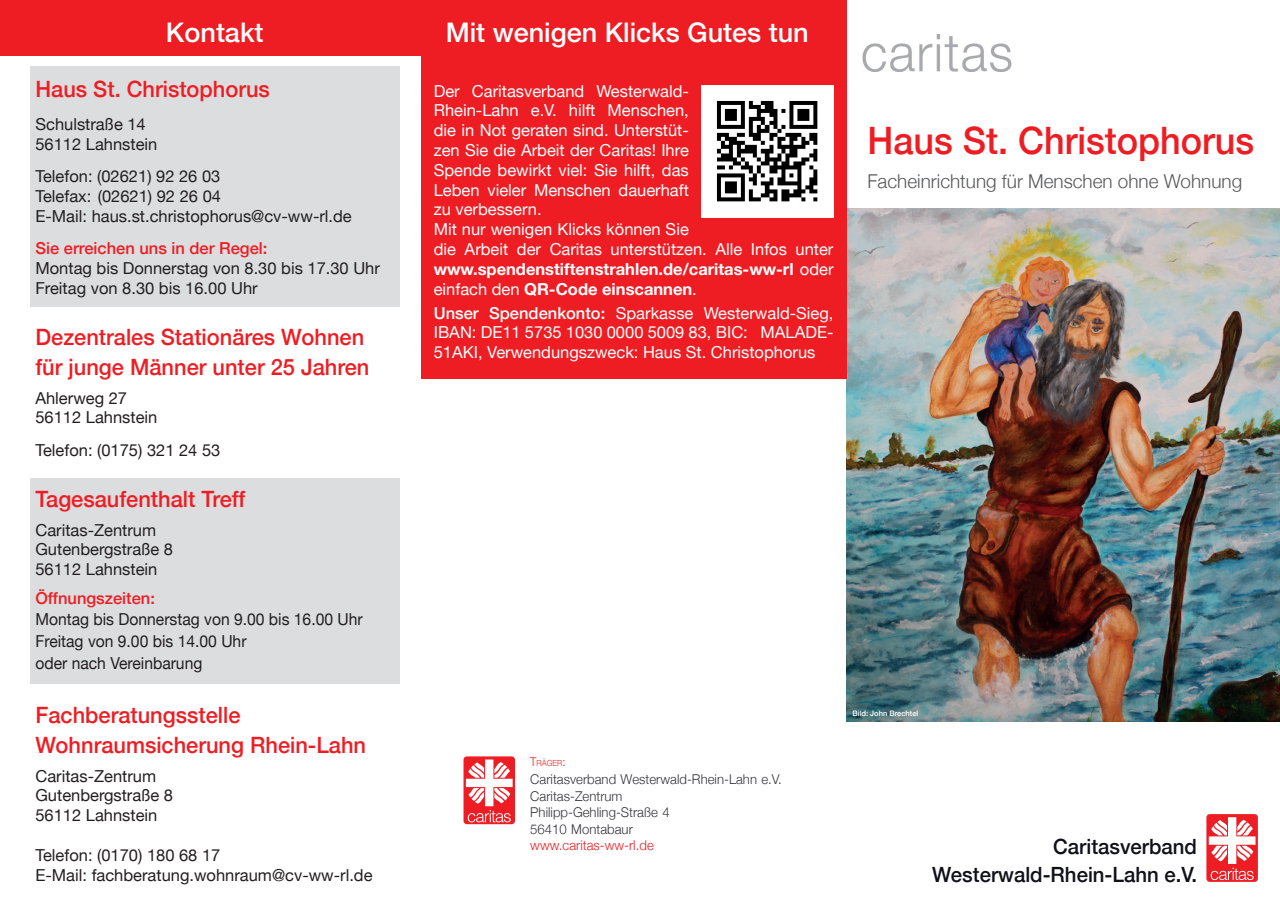
<style>
.page{position:relative;width:1280px;height:910px;background:#fff}
.page>*{position:absolute;margin:0;border:0;box-sizing:border-box;transform-origin:0 0}
.t1{font:500 37.8px "Helvetica Neue";color:#ee1d23;scale:.95 1}
.t2{font:500 27px "Helvetica Neue";color:#fff}
.t3{font:500 22.5px/30px "Helvetica Neue";color:#ee1d23}
.t4{font:500 21px/28.2px "Helvetica Neue";color:#101118;text-align:right}
.t5{font:300 19.05px "Helvetica Neue";color:#57585a}
.t6{font:16.5px/19.8px "Helvetica Neue";color:#fff}
.t7{font:16.5px/19.8px "Helvetica Neue";color:#231f20}
.t8{font:16.5px/21.9px "Helvetica Neue";color:#231f20;scale:.95 1}
.t9{font:500 16.5px "Helvetica Neue";color:#ee1d23}
.t10{font:300 13.5px/16.5px "Helvetica Neue";letter-spacing:.005em;color:#35353a}
.t11{font:300 13.5px "Helvetica Neue";letter-spacing:.005em;color:#ee1d23}
.t12{font:300 8.4px "Helvetica Neue";letter-spacing:.005em;color:#ee1d23;scale:.93 1}
.t13{font:500 7.5px "Helvetica Neue";color:#fff}
.s1{font-weight:700}
.s2{font-weight:500}
.s3{font-size:12px}
</style>
<div class="page">
<div style="left:30px;top:478px;width:370px;height:206px;background:#dcdddf"></div>
<div style="left:30px;top:66px;width:370px;height:241px;background:#dcdddf"></div>
<img style="left:846px;top:209px;width:434px;height:512px">
<img style="left:862px;top:34px;width:150px;height:38px">
<div style="left:1206px;top:814px;width:52px;height:68px;background:#ee1d23;border-radius:3px"></div>
<svg style="left:1209px;top:817px;width:46px;height:63px"></svg>
<div style="left:463px;top:756px;width:52px;height:68px;background:#ee1d23;border-radius:3px"></div>
<svg style="left:466px;top:759px;width:47px;height:63px"></svg>
<div style="left:0;top:0;width:421px;height:56px;background:#ee1d23"></div>
<div style="left:421px;top:0;width:425px;height:378px;background:#ee1d23"></div>
<img style="left:702px;top:85px;width:131px;height:132px">
<h2 class="t2" style="left:166px;top:11px;width:99px">Kontakt</h2>
<h2 class="t2" style="left:446px;top:11px;width:365px">Mit wenigen Klicks Gutes tun</h2>
<h3 class="t3" style="left:35px;top:73px;width:236px">Haus St. Christophorus</h3>
<p class="t7" style="left:35px;top:115px;width:123px">Schulstraße 14<br>56112 Lahnstein</p>
<p class="t7" style="left:35px;top:168px;width:318px">Telefon: (02621) 92 26 03<br>Telefax: (02621) 92 26 04<br>E-Mail: haus.st.christophorus@cv-ww-rl.de</p>
<p class="t9" style="left:35px;top:235px;width:234px">Sie erreichen uns in der Regel:</p>
<p class="t7" style="left:35px;top:259px;width:346px">Montag bis Donnerstag von 8.30 bis 17.30 Uhr<br>Freitag von 8.30 bis 16.00 Uhr</p>
<h3 class="t3" style="left:35px;top:321px;width:335px">Dezentrales Stationäres Wohnen für junge Männer unter 25 Jahren</h3>
<p class="t7" style="left:35px;top:389px;width:123px">Ahlerweg 27<br>56112 Lahnstein</p>
<p class="t7" style="left:35px;top:441px;width:186px">Telefon: (0175) 321 24 53</p>
<h3 class="t3" style="left:35px;top:482px;width:211px">Tagesaufenthalt Treff</h3>
<p class="t7" style="left:35px;top:521px;width:139px">Caritas-Zentrum<br>Gutenbergstraße 8<br>56112 Lahnstein</p>
<p class="t9" style="left:35px;top:584px;width:121px">Öffnungszeiten:</p>
<p class="t8" style="left:35px;top:610px;width:346px">Montag bis Donnerstag von 9.00 bis 16.00 Uhr<br>Freitag von 9.00 bis 14.00 Uhr<br>oder nach Vereinbarung</p>
<h3 class="t3" style="left:35px;top:698px;width:332px">Fachberatungsstelle<br>Wohnraumsicherung Rhein-Lahn</h3>
<p class="t7" style="left:35px;top:767px;width:139px">Caritas-Zentrum<br>Gutenbergstraße 8<br>56112 Lahnstein</p>
<p class="t7" style="left:35px;top:846px;width:339px">Telefon: (0170) 180 68 17<br>E-Mail: fachberatung.wohnraum@cv-ww-rl.de</p>
<p class="t4" style="left:932px;top:831px;width:266px">Caritasverband<br>Westerwald-Rhein-Lahn e.V.</p>
<p class="t6" style="left:434px;top:82px;width:401px">Der Caritasverband Westerwald-<br>Rhein-Lahn e.V. hilft Menschen,<br>die in Not geraten sind. Unterstüt-<br>zen Sie die Arbeit der Caritas! Ihre<br>Spende bewirkt viel: Sie hilft, das<br>Leben vieler Menschen dauerhaft<br>zu verbessern.<br>Mit nur wenigen Klicks können Sie<br>die Arbeit der Caritas unterstützen. Alle Infos unter <span class="s1">www.spendenstiftenstrahlen.de/caritas-ww-rl</span> oder einfach den <span class="s1">QR-Code einscannen</span>.</p>
<p class="t6" style="left:434px;top:304px;width:401px;text-align:justify"><span class="s2">Unser Spendenkonto:</span> Sparkasse Westerwald-Sieg, IBAN: DE11 5735 1030 0000 5009 83, BIC: MALADE-51AKI, Verwendungszweck: Haus St. Christophorus</p>
<h1 class="t1" style="left:867px;top:110px;width:409px">Haus St. Christophorus</h1>
<p class="t5" style="left:867px;top:166px;width:376px">Facheinrichtung für Menschen ohne Wohnung</p>
<p class="t13" style="left:853px;top:707px;width:67px">Bild: John Brechtel</p>
<p class="t12" style="left:530px;top:756px;width:39px"><span class="s3">T</span>RÄGER<span class="s3">:</span></p>
<p class="t10" style="left:530px;top:770px;width:253px">Caritasverband Westerwald-Rhein-Lahn e.V.<br>Caritas-Zentrum<br>Philipp-Gehling-Straße 4<br>56410 Montabaur</p>
<p class="t11" style="left:530px;top:835px;width:125px">www.caritas-ww-rl.de</p>
</div>
